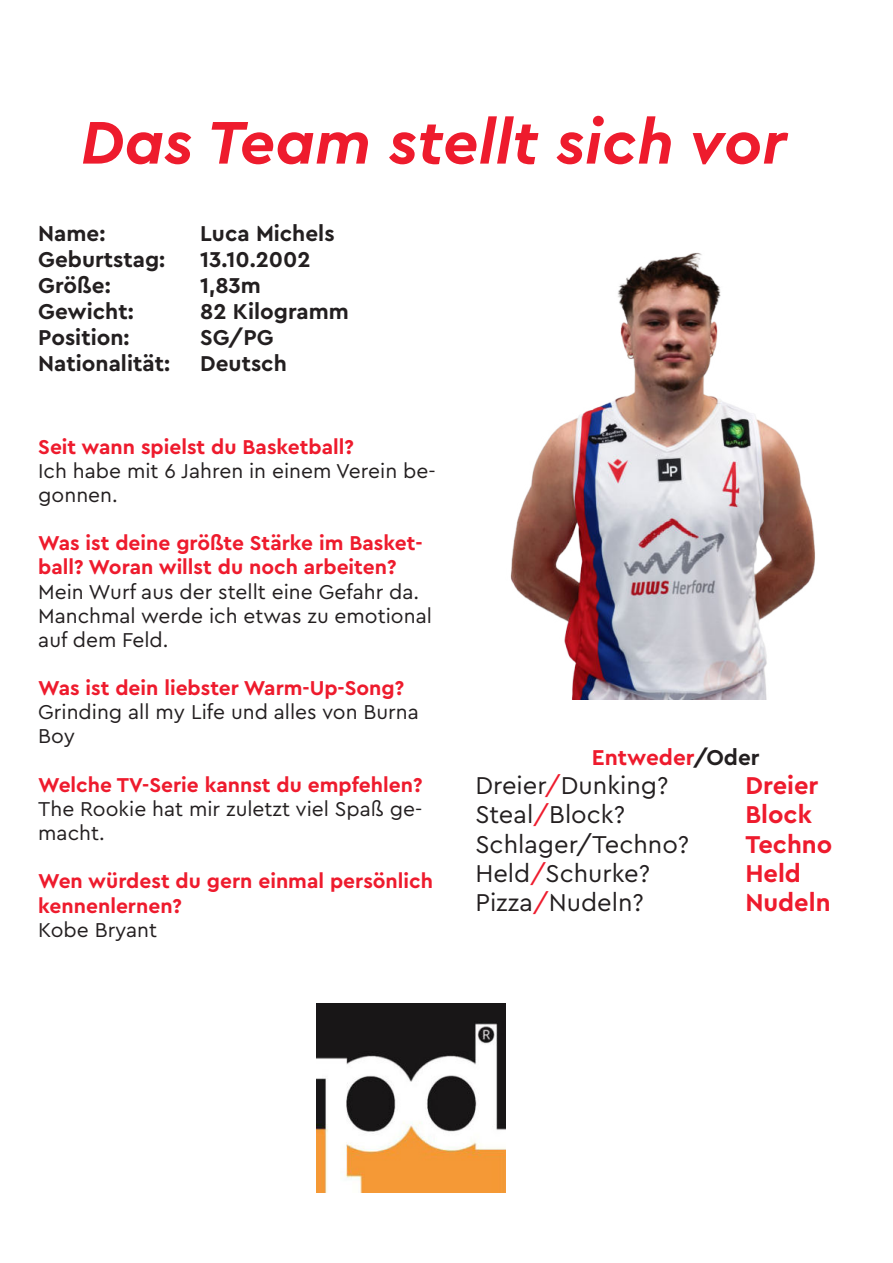
<style>
.page{position:relative;width:893px;height:1263px;background:#fff}
.page>*{position:absolute;margin:0;border:0;box-sizing:border-box;transform-origin:0 0}
.t1{font:italic 700 63px "Cera PRO";color:#ee1b2d}
.t2{font:25.5px "Cera PRO";color:#231f20}
.t3{font:700 25.5px "Cera PRO";color:#ee1b2d}
.t4{font:700 22.5px "Cera PRO";color:#231f20}
.t5{font:700 22.5px "Cera PRO";color:#ee1b2d}
.t6{font:21px/24.2px "Cera PRO";color:#231f20}
.t7{font:700 21px/24.2px "Cera PRO";color:#ee1b2d}
.s1{color:#231f20}
.s2{color:#ee1b2d}
</style>
<div class="page">
<img style="left:317px;top:1003px;width:189px;height:189px">
<img style="left:510px;top:252px;width:305px;height:447px">
<h1 class="t1" style="left:81px;top:114px;width:707px">Das Team stellt sich vor</h1>
<p class="t4" style="left:38px;top:221px;width:69px">Name:</p>
<p class="t4" style="left:200px;top:221px;width:136px">Luca Michels</p>
<p class="t4" style="left:38px;top:247px;width:129px">Geburtstag:</p>
<p class="t4" style="left:200px;top:247px;width:112px">13.10.2002</p>
<p class="t4" style="left:38px;top:273px;width:74px">Größe:</p>
<p class="t4" style="left:200px;top:273px;width:62px">1,83m</p>
<p class="t4" style="left:38px;top:299px;width:97px">Gewicht:</p>
<p class="t4" style="left:200px;top:299px;width:150px">82 Kilogramm</p>
<p class="t4" style="left:38px;top:325px;width:93px">Position:</p>
<p class="t4" style="left:200px;top:325px;width:75px">SG/PG</p>
<p class="t4" style="left:38px;top:351px;width:133px">Nationalität:</p>
<p class="t4" style="left:200px;top:351px;width:88px">Deutsch</p>
<p class="t7" style="left:38px;top:434px;width:317px">Seit wann spielst du Basketball?</p>
<p class="t6" style="left:38px;top:459px;width:399px">Ich habe mit 6 Jahren in einem Verein be&shy;gonnen.</p>
<p class="t7" style="left:38px;top:531px;width:386px">Was ist deine größte Stärke im Basket&shy;ball? Woran willst du noch arbeiten?</p>
<p class="t6" style="left:38px;top:579px;width:395px">Mein Wurf aus der stellt eine Gefahr da.<br>Manchmal werde ich etwas zu emotional auf dem Feld.</p>
<p class="t7" style="left:38px;top:676px;width:368px">Was ist dein liebster Warm-Up-Song?</p>
<p class="t6" style="left:38px;top:700px;width:382px">Grinding all my Life und alles von Burna<br>Boy</p>
<p class="t7" style="left:38px;top:772px;width:386px">Welche TV-Serie kannst du empfehlen?</p>
<p class="t6" style="left:38px;top:797px;width:386px">The Rookie hat mir zuletzt viel Spaß ge&shy;macht.</p>
<p class="t7" style="left:38px;top:869px;width:396px">Wen würdest du gern einmal persönlich kennenlernen?</p>
<p class="t6" style="left:38px;top:918px;width:120px">Kobe Bryant</p>
<p class="t5" style="left:592px;top:745px;width:169px">Entweder<span class="s1">/Oder</span></p>
<p class="t2" style="left:475px;top:772px;width:195px">Dreier<span class="s2">/</span>Dunking?</p>
<p class="t3" style="left:745px;top:771px;width:75px">Dreier</p>
<p class="t2" style="left:475px;top:801px;width:151px">Steal<span class="s2">/</span>Block?</p>
<p class="t3" style="left:745px;top:801px;width:68px">Block</p>
<p class="t2" style="left:475px;top:831px;width:215px">Schlager/Techno?</p>
<p class="t3" style="left:745px;top:830px;width:88px">Techno</p>
<p class="t2" style="left:475px;top:860px;width:176px">Held<span class="s2">/</span>Schurke?</p>
<p class="t3" style="left:745px;top:859px;width:57px">Held</p>
<p class="t2" style="left:475px;top:889px;width:170px">Pizza<span class="s2">/</span>Nudeln?</p>
<p class="t3" style="left:745px;top:889px;width:87px">Nudeln</p>
</div>
